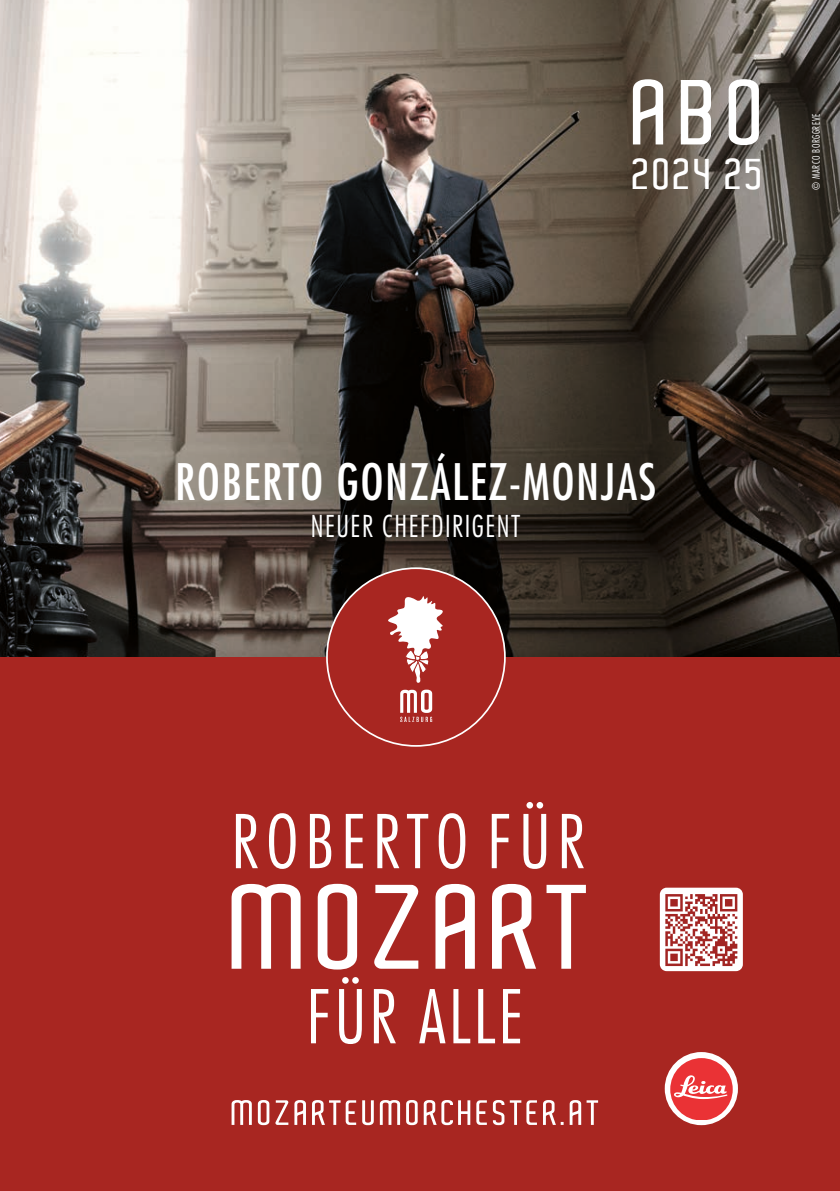
<style>
.page{position:relative;width:840px;height:1191px;background:#fff}
.page>*{position:absolute;margin:0;border:0;box-sizing:border-box;transform-origin:0 0}
.t1{font:600 115.6px "Aldo";letter-spacing:.05em;color:#fff}
.t2{font:600 88.8px "Aldo";color:#fff}
.t3{font:300 condensed 72px "Futura Std";letter-spacing:.1em;color:#fff}
.t4{font:condensed 48.8px "Futura Std";letter-spacing:.03em;color:#fff}
.t5{font:600 42px "Aldo";letter-spacing:.05em;color:#fff}
.t6{font:300 condensed 29.4px "Futura Std";letter-spacing:.05em;color:#fff}
.t7{font:300 condensed 10px "Futura Std";letter-spacing:.05em;color:#fff}
</style>
<div class="page">
<img style="left:0;top:0;width:839px;height:657px">
<div style="left:0;top:657px;width:839px;height:534px;background:#a82621"></div>
<div style="left:327px;top:568px;width:177px;height:178px;background:#a82621;border-radius:50%"></div>
<svg style="left:388px;top:596px;width:55px;height:87px"></svg>
<svg style="left:400px;top:689px;width:32px;height:33px"></svg>
<div style="left:658px;top:886px;width:85px;height:86px;background:#fff;border-radius:8px"></div>
<div style="left:662px;top:891px;width:77px;height:77px;background:linear-gradient(to right,#fff,#fff)"></div>
<svg style="left:665px;top:894px;width:72px;height:72px"></svg>
<div style="left:657px;top:886px;width:87px;height:86px;border:2px solid #a82621;border-radius:8px"></div>
<svg style="left:664px;top:1052px;width:73px;height:73px"></svg>
<div style="left:670px;top:1058px;width:62px;height:61px;background:#ea3235;border-radius:50%"></div>
<svg style="left:673px;top:1075px;width:54px;height:24px"></svg>
<svg style="left:231px;top:1100px;width:366px;height:25px"></svg>
<h2 class="t2" style="left:632px;top:63px;width:136px">ABO</h2>
<p class="t5" style="left:632px;top:151px;width:133px">2024 25</p>
<p class="t7" style="left:809px;top:190px;width:78px;rotate:-90deg">© MARCO BORGGREVE</p>
<p class="t4" style="left:175px;top:453px;width:482px">ROBERTO GONZÁLEZ-MONJAS</p>
<p class="t6" style="left:311px;top:509px;width:211px">NEUER CHEFDIRIGENT</p>
<h3 class="t3" style="left:231px;top:799px;width:355px">ROBERTO FÜR</h3>
<h1 class="t1" style="left:231px;top:863px;width:364px">MOZART</h1>
<h3 class="t3" style="left:306px;top:974px;width:218px">FÜR ALLE</h3>
</div>
